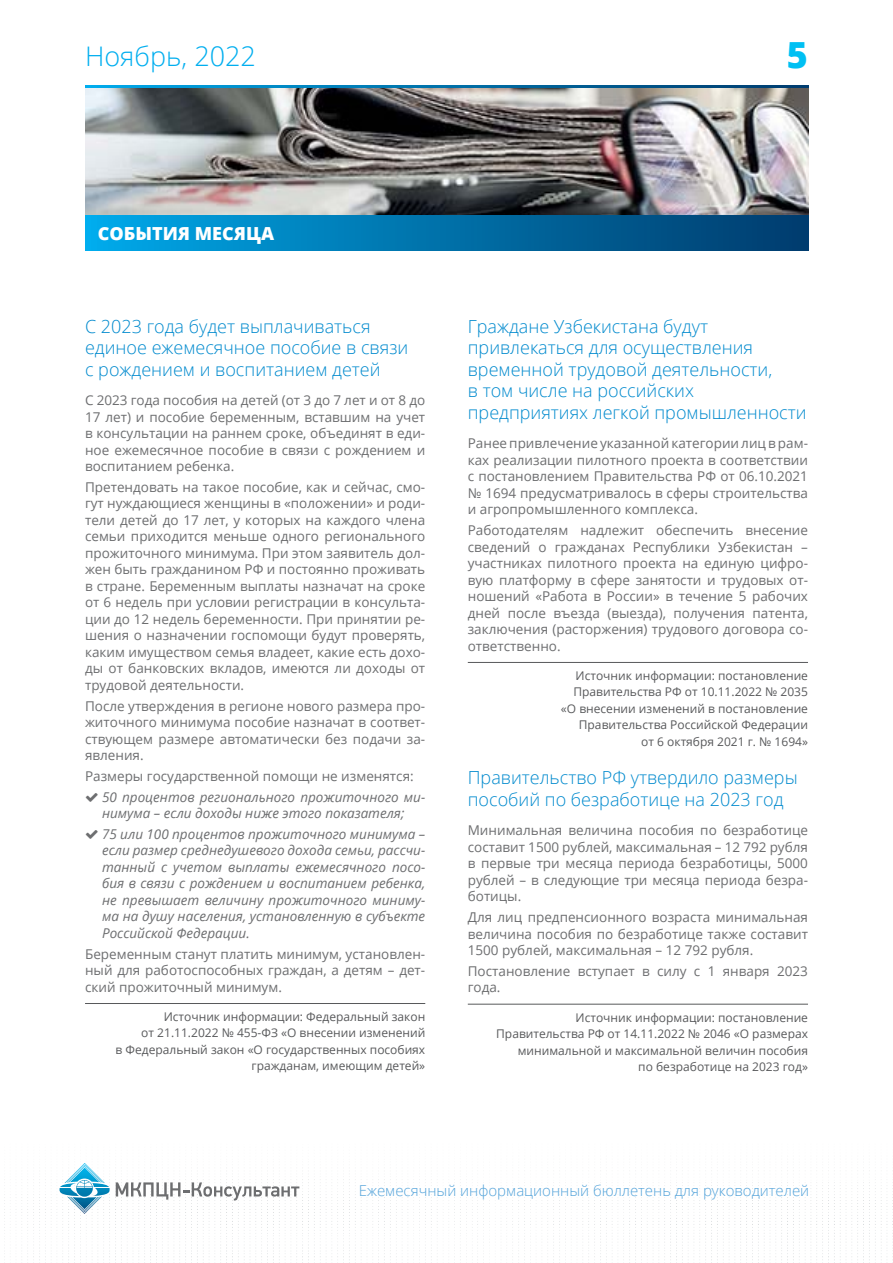
<style>
.page{position:relative;width:893px;height:1263px;background:#fff}
.page>*{position:absolute;margin:0;border:0;box-sizing:border-box;transform-origin:0 0}
.t1{font:800 36px "Open Sans";color:#00c0f3}
.t2{font:300 27px "Open Sans";color:#00aeef}
.t3{font:300 18px/21.6px "Open Sans";color:#008ace}
.t4{font:800 18px "Open Sans";color:#fff}
.t5{font:300 15px "Open Sans";color:#53a3da}
.t6{font:13.5px/16.5px "Open Sans";color:#6d6e70;text-align:justify}
.t7{font:italic 13.5px/16.5px "Open Sans";color:#6d6e70}
.t8{font:12px/16.5px "Open Sans";color:#58595b;text-align:right}
</style>
<div class="page">
<img style="left:103px;top:1236px;width:159px;height:1px">
<img style="left:27px;top:1221px;width:171px;height:1px">
<img style="left:4px;top:1203px;width:463px;height:4px">
<img style="left:59px;top:1188px;width:402px;height:4px">
<img style="left:512px;top:1247px;width:381px;height:4px">
<img style="left:477px;top:1230px;width:416px;height:4px">
<img style="left:524px;top:1215px;width:159px;height:1px">
<img style="left:600px;top:1197px;width:165px;height:1px">
<img style="left:85px;top:87px;width:723px;height:128px">
<svg style="left:85px;top:85px;width:723px;height:2px"></svg>
<svg style="left:85px;top:215px;width:723px;height:2px"></svg>
<div style="left:85px;top:217px;width:723px;height:33px;background:linear-gradient(to right,#00a8e8,#003a6b)"></div>
<svg style="left:116px;top:1182px;width:183px;height:19px"></svg>
<svg style="left:60px;top:1163px;width:50px;height:51px"></svg>
<hr style="left:85px;top:1003px;width:340px;height:1px;background:#58595b">
<hr style="left:468px;top:662px;width:340px;height:1px;background:#58595b">
<hr style="left:468px;top:1004px;width:340px;height:1px;background:#58595b">
<h2 class="t2" style="left:85px;top:38px;width:172px">Ноябрь, 2022</h2>
<h1 class="t1" style="left:787px;top:29px;width:23px">5</h1>
<h3 class="t4" style="left:98px;top:221px;width:178px">СОБЫТИЯ МЕСЯЦА</h3>
<h3 class="t3" style="left:85px;top:315px;width:325px">С 2023 года будет выплачиваться единое ежемесячное пособие в связи с рождением и воспитанием детей</h3>
<p class="t6" style="left:85px;top:392px;width:342px">С 2023 года пособия на детей (от 3 до 7 лет и от 8 до 17 лет) и пособие беременным, вставшим на учет в консультации на раннем сроке, объединят в еди&shy;ное ежемесячное пособие в связи с рождением и воспитанием ребенка.</p>
<p class="t6" style="left:85px;top:478px;width:342px">Претендовать на такое пособие, как и сейчас, смо&shy;гут нуждающиеся женщины в «положении» и роди&shy;тели детей до 17 лет, у которых на каждого члена семьи приходится меньше одного регионального прожиточного минимума. При этом заявитель дол&shy;жен быть гражданином РФ и постоянно проживать в стране. Беременным выплаты назначат на сроке от 6 недель при условии регистрации в консульта&shy;ции до 12 недель беременности. При принятии ре&shy;шения о назначении госпомощи будут проверять, каким имуществом семья владеет, какие есть дохо&shy;ды от банковских вкладов, имеются ли доходы от трудовой деятельности.</p>
<p class="t6" style="left:85px;top:697px;width:342px">После утверждения в регионе нового размера про&shy;житочного минимума пособие назначат в соответ&shy;ствующем размере автоматически без подачи за&shy;явления.</p>
<p class="t6" style="left:85px;top:767px;width:330px">Размеры государственной помощи не изменятся:</p>
<p class="t7" style="left:102px;top:788px;width:325px">50 процентов регионального прожиточного ми&shy;нимума – если доходы ниже этого показателя;</p>
<p class="t7" style="left:102px;top:825px;width:325px;text-align:justify">75 или 100 процентов прожиточного минимума – если размер среднедушевого дохода семьи, рассчи&shy;танный с учетом выплаты ежемесячного посо&shy;бия в связи с рождением и воспитанием ребенка, не превышает величину прожиточного миниму&shy;ма на душу населения, установленную в субъекте Российской Федерации.</p>
<p class="t6" style="left:85px;top:945px;width:342px">Беременным станут платить минимум, установлен&shy;ный для работоспособных граждан, а детям – дет&shy;ский прожиточный минимум.</p>
<p class="t8" style="left:116px;top:1008px;width:311px">Источник информации: Федеральный закон<br>от 21.11.2022 № 455-ФЗ «О внесении изменений<br>в Федеральный закон «О государственных пособиях гражданам, имеющим детей»</p>
<h3 class="t3" style="left:468px;top:315px;width:340px">Граждане Узбекистана будут привлекаться для осуществления временной трудовой деятельности,<br>в том числе на российских предприятиях легкой промышленности</h3>
<p class="t6" style="left:468px;top:435px;width:342px">Ранее привлечение указанной категории лиц в рам&shy;ках реализации пилотного проекта в соответствии с постановлением Правительства РФ от 06.10.2021 № 1694 предусматривалось в сферы строительства и агропромышленного комплекса.</p>
<p class="t6" style="left:468px;top:522px;width:342px">Работодателям надлежит обеспечить внесение сведений о гражданах Республики Узбекистан – участниках пилотного проекта на единую цифро&shy;вую платформу в сфере занятости и трудовых от&shy;ношений «Работа в России» в течение 5 рабочих дней после въезда (выезда), получения патента, заключения (расторжения) трудового договора со&shy;ответственно.</p>
<p class="t8" style="left:561px;top:667px;width:249px">Источник информации: постановление Правительства РФ от 10.11.2022 № 2035 «О внесении изменений в постановление Правительства Российской Федерации<br>от 6 октября 2021 г. № 1694»</p>
<h3 class="t3" style="left:468px;top:767px;width:331px">Правительство РФ утвердило размеры пособий по безработице на 2023 год</h3>
<p class="t6" style="left:468px;top:822px;width:342px">Минимальная величина пособия по безработице составит 1500 рублей, максимальная – 12 792 рубля в первые три месяца периода безработицы, 5000 рублей – в следующие три месяца периода безра&shy;ботицы.</p>
<p class="t6" style="left:468px;top:909px;width:342px">Для лиц предпенсионного возраста минимальная величина пособия по безработице также составит 1500 рублей, максимальная – 12 792 рубля.</p>
<p class="t6" style="left:468px;top:962px;width:342px">Постановление вступает в силу с 1 января 2023 года.</p>
<p class="t8" style="left:496px;top:1009px;width:313px">Источник информации: постановление Правительства РФ от 14.11.2022 № 2046 «О размерах минимальной и максимальной величин пособия<br>по безработице на 2023 год»</p>
<p class="t5" style="left:359px;top:1180px;width:452px">Ежемесячный информационный бюллетень для руководителей</p>
</div>
